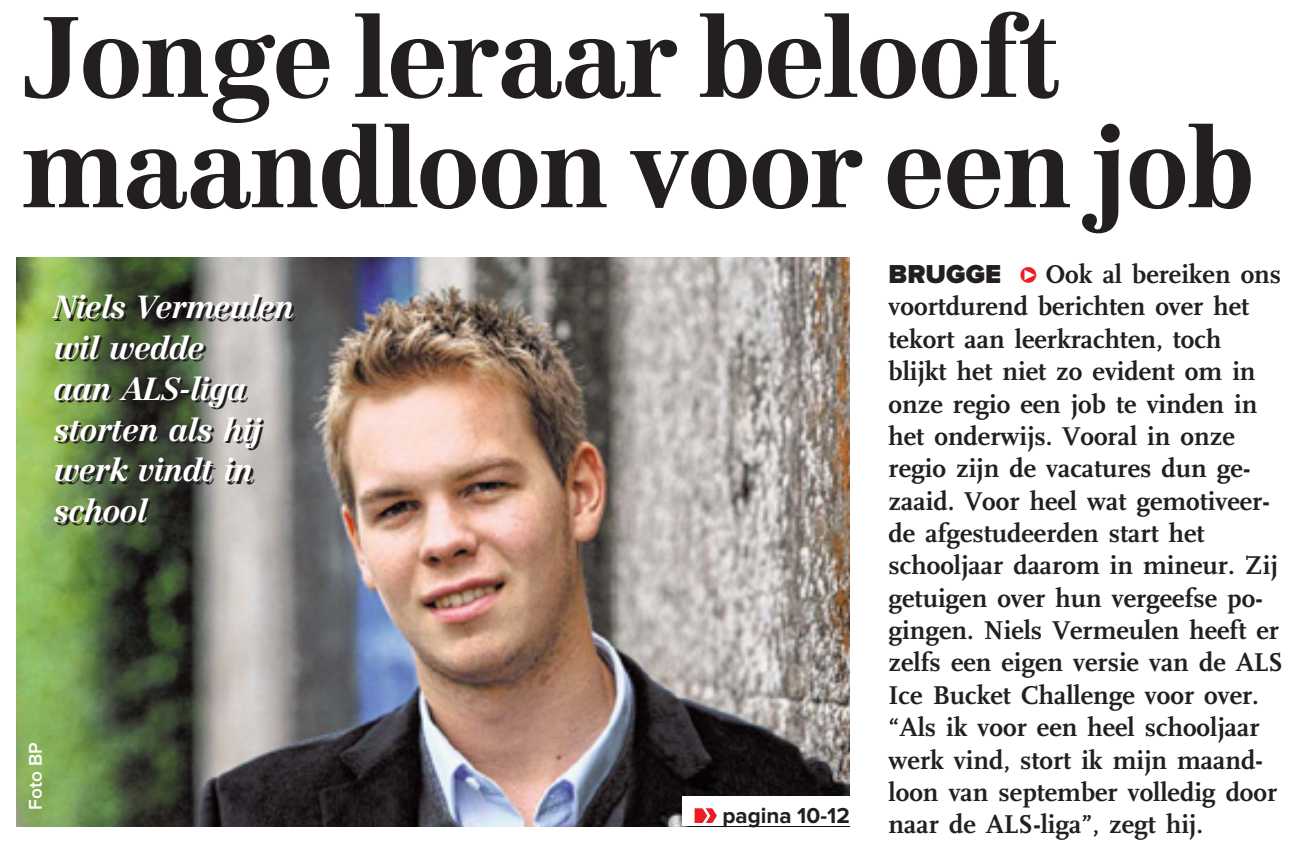
<style>
.page{position:relative;width:1295px;height:853px;background:#fff}
.page>*{position:absolute;margin:0;border:0;box-sizing:border-box;transform-origin:0 0}
.t1{font:700 112.05px/110.2px "Centennial";letter-spacing:-.025em;color:#231f20}
.t2{font:italic 700 31.28px/40.7px "Centennial";letter-spacing:-.03em;color:#fff}
.t3{font:700 27px/32.4px "Scala LF";color:#231f20}
.t4{font:700 22.5px "Proxima Nova";color:#231f20}
.t5{font:600 19.12px "Proxima Nova";color:#fff}
.s1{font-family:"Proxima Nova";font-weight:900}
.s2{color:#ed1c24}
</style>
<div class="page">
<img style="left:17px;top:258px;width:833px;height:568px">
<div style="left:682px;top:797px;width:168px;height:29px;background:#fff"></div>
<svg style="left:694px;top:808px;width:23px;height:15px"></svg>
<h1 class="t1" style="left:21px;top:1px;width:1235px">Jonge leraar belooft maandloon voor een job</h1>
<p class="t3" style="left:888px;top:258px;width:396px"><span class="s1">BRUGGE</span> <span class="s2">❑</span> Ook al bereiken ons voortdurend berichten over het tekort aan leerkrachten, toch blijkt het niet zo evident om in onze regio een job te vinden in het onderwijs. Vooral in onze regio zijn de vacatures dun ge&shy;zaaid. Voor heel wat gemotiveer&shy;de afgestudeerden start het schooljaar daarom in mineur. Zij getuigen over hun vergeefse po&shy;gingen. Niels Vermeulen heeft er zelfs een eigen versie van de ALS<br>Ice Bucket Challenge voor over. “Als ik voor een heel schooljaar werk vind, stort ik mijn maand&shy;loon van september volledig door naar de ALS-liga”, zegt hij.</p>
<p class="t2" style="left:54px;top:286px;width:242px">Niels Vermeulen wil wedde<br>aan ALS-liga storten als hij werk vindt in school</p>
<p class="t5" style="left:25px;top:809px;width:69px;rotate:-90deg">Foto BP</p>
<p class="t4" style="left:722px;top:802px;width:129px">pagina 10-12</p>
</div>
